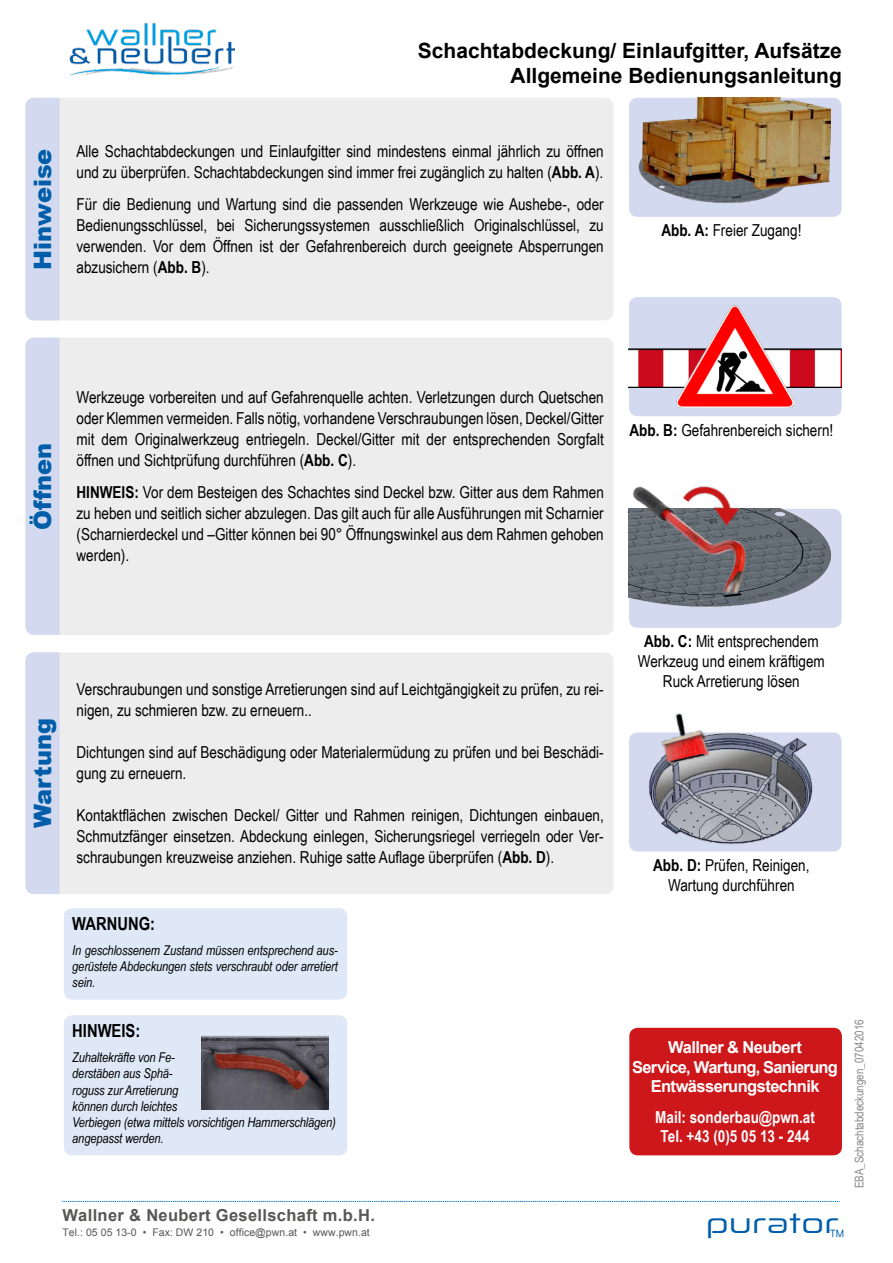
<style>
.page{position:relative;width:893px;height:1263px;background:#fff}
.page>*{position:absolute;margin:0;border:0;box-sizing:border-box;transform-origin:0 0}
.t1{font:27.6px "Zekton Rg";letter-spacing:.01em;color:#005da9;scale:1.33 1}
.t2{font:900 24px "Arial";color:#005da9}
.t3{font:700 21px/25.2px "Arial";color:#000;text-align:right}
.t4{font:700 18px "Arial Narrow";color:#000}
.t5{font:16.5px/21px "Arial Narrow";color:#000;text-align:justify}
.t6{font:700 16.5px/19.8px "Arial";letter-spacing:-.04em;color:#fff;text-align:center}
.t7{font:700 16.5px/19.8px "Arial Narrow";color:#fff;text-align:center}
.t8{font:700 16.5px "Arial";letter-spacing:.02em;color:#575756}
.t9{font:italic 13.5px/16.2px "Arial Narrow";letter-spacing:-.01em;color:#000}
.t10{font:12px "Arial Narrow";color:#878787}
.t11{font:10.5px "Arial";letter-spacing:.005em;color:#575756}
.s1{font-weight:700}
</style>
<div class="page">
<svg style="left:62px;top:1201px;width:777px;height:1px"></svg>
<img style="left:69px;top:23px;width:166px;height:53px">
<div style="left:629px;top:98px;width:213px;height:119px;background:#d3daf0;border-radius:9px"></div>
<div style="left:629px;top:297px;width:213px;height:119px;background:#d3daf0;border-radius:9px"></div>
<div style="left:629px;top:509px;width:213px;height:119px;background:#d3daf0;border-radius:9px"></div>
<div style="left:629px;top:732px;width:213px;height:119px;background:#d3daf0;border-radius:9px"></div>
<div style="left:26px;top:652px;width:587px;height:242px;background:#ededed;border-radius:9px"></div>
<div style="left:26px;top:338px;width:587px;height:297px;background:#ededed;border-radius:9px"></div>
<div style="left:26px;top:98px;width:587px;height:222px;background:#ededed;border-radius:9px"></div>
<div style="left:26px;top:98px;width:34px;height:222px;background:#d3daf0"></div>
<div style="left:26px;top:338px;width:34px;height:297px;background:#d3daf0"></div>
<div style="left:26px;top:652px;width:34px;height:242px;background:#d3daf0"></div>
<div style="left:64px;top:1015px;width:283px;height:140px;background:#dfe8f7;border-radius:9px"></div>
<div style="left:64px;top:908px;width:283px;height:92px;background:#dfe8f7;border-radius:9px"></div>
<img style="left:638px;top:158px;width:145px;height:45px">
<img style="left:629px;top:732px;width:189px;height:120px">
<img style="left:642px;top:98px;width:188px;height:91px">
<img style="left:629px;top:348px;width:213px;height:39px">
<img style="left:677px;top:306px;width:117px;height:102px">
<img style="left:629px;top:509px;width:208px;height:98px">
<img style="left:652px;top:713px;width:62px;height:60px">
<img style="left:201px;top:1035px;width:127px;height:75px">
<img style="left:628px;top:486px;width:132px;height:110px">
<div style="left:629px;top:1028px;width:213px;height:127px;background:#cd171a;border-radius:9px"></div>
<h2 class="t2" style="left:25px;top:270px;width:123px;rotate:-90deg">Hinweise</h2>
<p class="t3" style="left:418px;top:38px;width:425px">Schachtabdeckung/ Einlaufgitter, Aufsätze<br>Allgemeine Bedienungsanleitung</p>
<p class="t5" style="left:77px;top:140px;width:529px">Alle Schachtabdeckungen und Einlaufgitter sind mindestens einmal jährlich zu öffnen und zu überprüfen. Schachtabdeckungen sind immer frei zugänglich zu halten (<span class="s1">Abb. A</span>).</p>
<p class="t5" style="left:77px;top:193px;width:529px">Für die Bedienung und Wartung sind die passenden Werkzeuge wie Aushebe-, oder Bedienungsschlüssel, bei Sicherungssystemen ausschließlich Originalschlüssel, zu verwenden. Vor dem Öffnen ist der Gefahrenbereich durch geeignete Absperrungen</p>
<p class="t5" style="left:77px;top:256px;width:135px">abzusichern (<span class="s1">Abb. B</span>).</p>
<p class="t5" style="left:661px;top:219px;width:142px"><span class="s1">Abb. A:</span> Freier Zugang!</p>
<h2 class="t2" style="left:25px;top:530px;width:89px;rotate:-90deg">Öffnen</h2>
<p class="t5" style="left:77px;top:386px;width:529px">Werkzeuge vorbereiten und auf Gefahrenquelle achten. Verletzungen durch Quetschen oder Klemmen vermeiden. Falls nötig, vorhandene Verschraubungen lösen, Deckel/Gitter mit dem Originalwerkzeug entriegeln. Deckel/Gitter mit der entsprechenden Sorgfalt öffnen und Sichtprüfung durchführen (<span class="s1">Abb. C</span>).</p>
<p class="t5" style="left:77px;top:481px;width:529px"><span class="s1">HINWEIS:</span> Vor dem Besteigen des Schachtes sind Deckel bzw. Gitter aus dem Rahmen zu heben und seitlich sicher abzulegen. Das gilt auch für alle Ausführungen mit Scharnier (Scharnierdeckel und –Gitter können bei 90° Öffnungswinkel aus dem Rahmen gehoben werden).</p>
<p class="t5" style="left:629px;top:419px;width:205px"><span class="s1">Abb. B:</span> Gefahrenbereich sichern!</p>
<h2 class="t2" style="left:25px;top:828px;width:112px;rotate:-90deg">Wartung</h2>
<p class="t5" style="left:77px;top:678px;width:529px">Verschraubungen und sonstige Arretierungen sind auf Leichtgängigkeit zu prüfen, zu rei&shy;nigen, zu schmieren bzw. zu erneuern..</p>
<p class="t5" style="left:77px;top:741px;width:529px">Dichtungen sind auf Beschädigung oder Materialermüdung zu prüfen und bei Beschädi&shy;gung zu erneuern.</p>
<p class="t5" style="left:77px;top:804px;width:529px">Kontaktflächen zwischen Deckel/ Gitter und Rahmen reinigen, Dichtungen einbauen, Schmutzfänger einsetzen. Abdeckung einlegen, Sicherungsriegel verriegeln oder Ver&shy;schraubungen kreuzweise anziehen. Ruhige satte Auflage überprüfen (<span class="s1">Abb. D</span>).</p>
<p class="t4" style="left:72px;top:910px;width:84px">WARNUNG:</p>
<p class="t9" style="left:72px;top:942px;width:267px;text-align:justify">In geschlossenem Zustand müssen entsprechend aus&shy;gerüstete Abdeckungen stets verschraubt oder arretiert sein.</p>
<p class="t4" style="left:72px;top:1017px;width:70px">HINWEIS:</p>
<p class="t9" style="left:72px;top:1049px;width:265px">Zuhaltekräfte von Fe-<br>derstäben aus Sphä-<br>roguss zur Arretierung<br>können durch leichtes<br>Verbiegen (etwa mittels vorsichtigen Hammerschlägen) angepasst werden.</p>
<p class="t8" style="left:62px;top:1204px;width:314px">Wallner &amp; Neubert Gesellschaft m.b.H.</p>
<p class="t11" style="left:62px;top:1225px;width:309px">Tel.: 05 05 13-0 • Fax: DW 210 • office@pwn.at • www.pwn.at</p>
<p class="t5" style="left:638px;top:631px;width:189px;line-height:19.8px;text-align:center"><span class="s1">Abb. C:</span> Mit entsprechendem<br>Werkzeug und einem kräftigem<br>Ruck Arretierung lösen</p>
<p class="t5" style="left:653px;top:854px;width:158px;line-height:19.8px;text-align:center"><span class="s1">Abb. D:</span> Prüfen, Reinigen,<br>Wartung durchführen</p>
<p class="t6" style="left:632px;top:1037px;width:207px">Wallner &amp; Neubert<br>Service, Wartung, Sanierung<br>Entwässerungstechnik</p>
<p class="t7" style="left:655px;top:1106px;width:161px">Mail: sonderbau@pwn.at<br>Tel. +43 (0)5 05 13 - 244</p>
<h1 class="t1" style="left:706px;top:1205px;width:106px">purator<sub>™</sub></h1>
<p class="t10" style="left:850px;top:1188px;width:171px;rotate:-90deg">EBA_Schachtabdeckungen_07042016</p>
</div>
